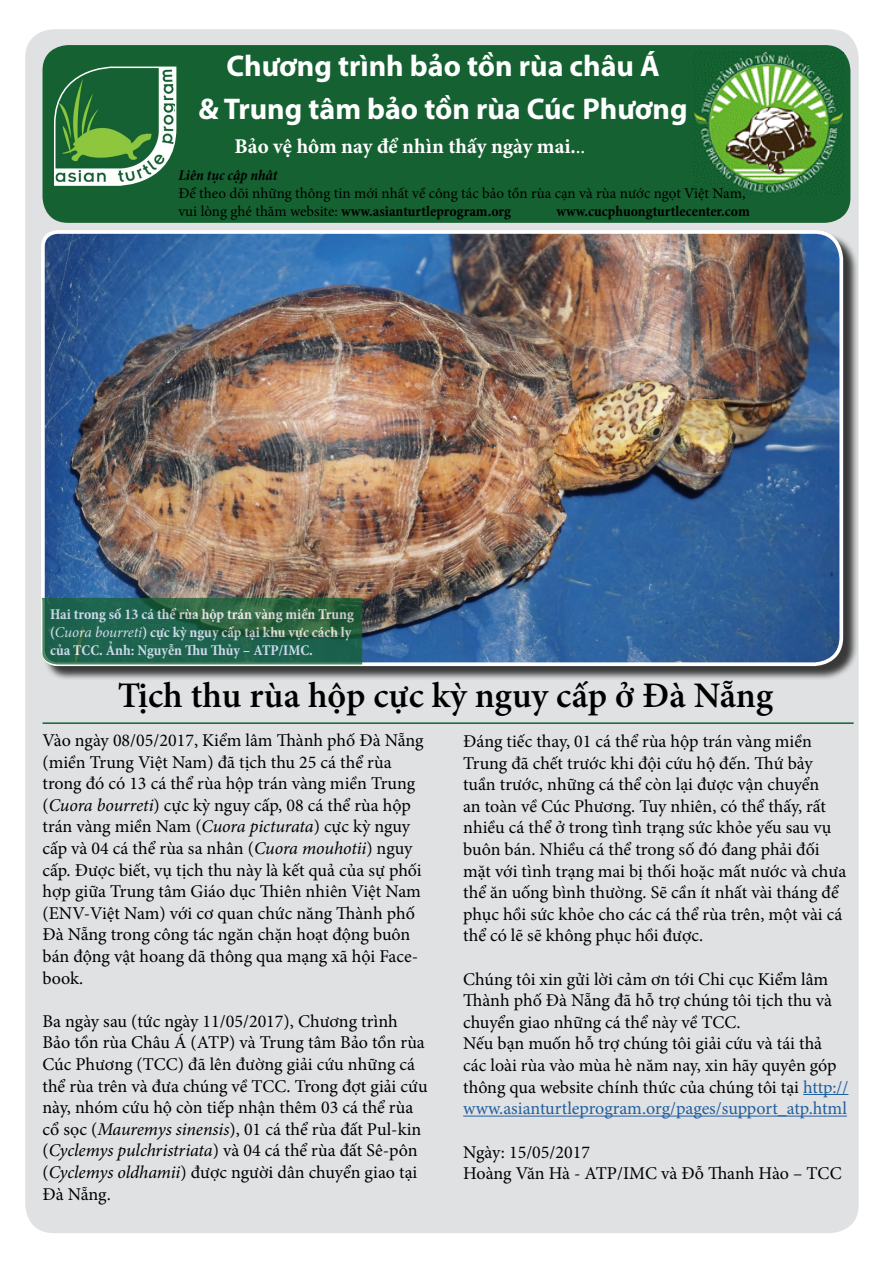
<style>
.page{position:relative;width:893px;height:1263px;background:#fff}
.page>*{position:absolute;margin:0;border:0;box-sizing:border-box;transform-origin:0 0}
.t1{font:600 36px "Minion Pro";color:#000}
.t2{font:700 30px/43.2px "Myriad Pro";color:#fff;text-align:center}
.t3{font:700 21px "Minion Pro";color:#fff}
.t4{font:18px/21.6px "Minion Pro";color:#000}
.t5{font:15px/18px "Minion Pro";color:#000}
.t6{font:700 condensed 15px/18px "Minion Pro";color:#fff}
.t7{font:700 condensed 15px "Minion Pro";color:#000}
.t8{font:italic 700 condensed 15px "Minion Pro";letter-spacing:-.005em;color:#000}
.s1{font-weight:400}
.s2{font-weight:700;font-stretch:condensed}
.s3{font-weight:400;font-style:italic;font-stretch:normal}
.s4{font-style:italic}
.s5{color:#215e9e}
</style>
<div class="page">
<div style="left:25px;top:29px;width:834px;height:1204px;background:#e0e1e2;border-radius:28px"></div>
<hr style="left:43px;top:722px;width:811px;height:2px;background:#156131">
<div style="left:43px;top:232px;width:815px;height:449px;background:#000;opacity:.75"></div>
<img style="left:41px;top:230px;width:804px;height:438px">
<svg style="left:41px;top:598px;width:321px;height:66px;background:#246449"></svg>
<div style="left:43px;top:45px;width:807px;height:178px;background:#156131;border-radius:26px"></div>
<svg style="left:54px;top:66px;width:123px;height:120px"></svg>
<img style="left:694px;top:52px;width:150px;height:142px">
<hr style="left:803px;top:1094px;width:45px;height:1px;background:#215e9e">
<hr style="left:463px;top:1115px;width:384px;height:1px;background:#215e9e">
<h2 class="t2" style="left:198px;top:43px;width:491px">Chương trình bảo tồn rùa châu Á<br>&amp; Trung tâm bảo tồn rùa Cúc Phương</h2>
<p class="t3" style="left:235px;top:132px;width:352px">Bảo vệ hôm nay để nhìn thấy ngày mai.<span class="s1">..</span></p>
<p class="t8" style="left:178px;top:165px;width:100px">Liên tục cập nhât</p>
<p class="t5" style="left:178px;top:184px;width:569px">Để theo dõi những thông tin mới nhất về công tác bảo tồn rùa cạn và rùa nước ngọt Việt Nam, vui lòng ghé thăm website: <span class="s2">www.asianturtleprogram.org</span></p>
<p class="t7" style="left:556px;top:201px;width:195px">www.cucphuongturtlecenter.com</p>
<p class="t6" style="left:50px;top:605px;width:305px">Hai trong số 13 cá thể rùa hộp trán vàng miền Trung (<span class="s3">Cuora bourreti</span>) cực kỳ nguy cấp tại khu vực cách ly của TCC. Ảnh: Nguyễn Thu Thủy – ATP/IMC.</p>
<h1 class="t1" style="left:118px;top:670px;width:657px">Tịch thu rùa hộp cực kỳ nguy cấp ở Đà Nẵng</h1>
<p class="t4" style="left:43px;top:729px;width:383px">Vào ngày 08/05/2017, Kiểm lâm Thành phố Đà Nẵng (miền Trung Việt Nam) đã tịch thu 25 cá thể rùa trong đó có 13 cá thể rùa hộp trán vàng miền Trung (<span class="s4">Cuora bourreti</span>) cực kỳ nguy cấp, 08 cá thể rùa hộp trán vàng miền Nam (<span class="s4">Cuora picturata</span>) cực kỳ nguy cấp và 04 cá thể rùa sa nhân (<span class="s4">Cuora mouhotii</span>) nguy cấp. Được biết, vụ tịch thu này là kết quả của sự phối hợp giữa Trung tâm Giáo dục Thiên nhiên Việt Nam (ENV-Việt Nam) với cơ quan chức năng Thành phố Đà Nẵng trong công tác ngăn chặn hoạt động buôn bán động vật hoang dã thông qua mạng xã hội Face&shy;book.</p>
<p class="t4" style="left:43px;top:1010px;width:387px">Ba ngày sau (tức ngày 11/05/2017), Chương trình Bảo tồn rùa Châu Á (ATP) và Trung tâm Bảo tồn rùa Cúc Phương (TCC) đã lên đường giải cứu những cá thể rùa trên và đưa chúng về TCC. Trong đợt giải cứu này, nhóm cứu hộ còn tiếp nhận thêm 03 cá thể rùa cổ sọc (<span class="s4">Mauremys sinensis</span>), 01 cá thể rùa đất Pul-kin (<span class="s4">Cyclemys pulchristriata</span>) và 04 cá thể rùa đất Sê-pôn (<span class="s4">Cyclemys oldhamii</span>) được người dân chuyển giao tại Đà Nẵng.</p>
<p class="t4" style="left:463px;top:730px;width:385px">Đáng tiếc thay, 01 cá thể rùa hộp trán vàng miền Trung đã chết trước khi đội cứu hộ đến. Thứ bảy tuần trước, những cá thể còn lại được vận chuyển<br>an toàn về Cúc Phương. Tuy nhiên, có thể thấy, rất nhiều cá thể ở trong tình trạng sức khỏe yếu sau vụ buôn bán. Nhiều cá thể trong số đó đang phải đối mặt với tình trạng mai bị thối hoặc mất nước và chưa thể ăn uống bình thường. Sẽ cần ít nhất vài tháng để phục hồi sức khỏe cho các cá thể rùa trên, một vài cá thể có lẽ sẽ không phục hồi được.</p>
<p class="t4" style="left:463px;top:968px;width:387px">Chúng tôi xin gửi lời cảm ơn tới Chi cục Kiểm lâm Thành phố Đà Nẵng đã hỗ trợ chúng tôi tịch thu và chuyển giao những cá thể này về TCC.<br>Nếu bạn muốn hỗ trợ chúng tôi giải cứu và tái thả các loài rùa vào mùa hè năm nay, xin hãy quyên góp thông qua website chính thức của chúng tôi tại <span class="s5">http:// www.asianturtleprogram.org/pages/support_atp.html</span></p>
<p class="t4" style="left:463px;top:1141px;width:380px">Ngày: 15/05/2017<br>Hoàng Văn Hà - ATP/IMC và Đỗ Thanh Hào – TCC</p>
</div>
